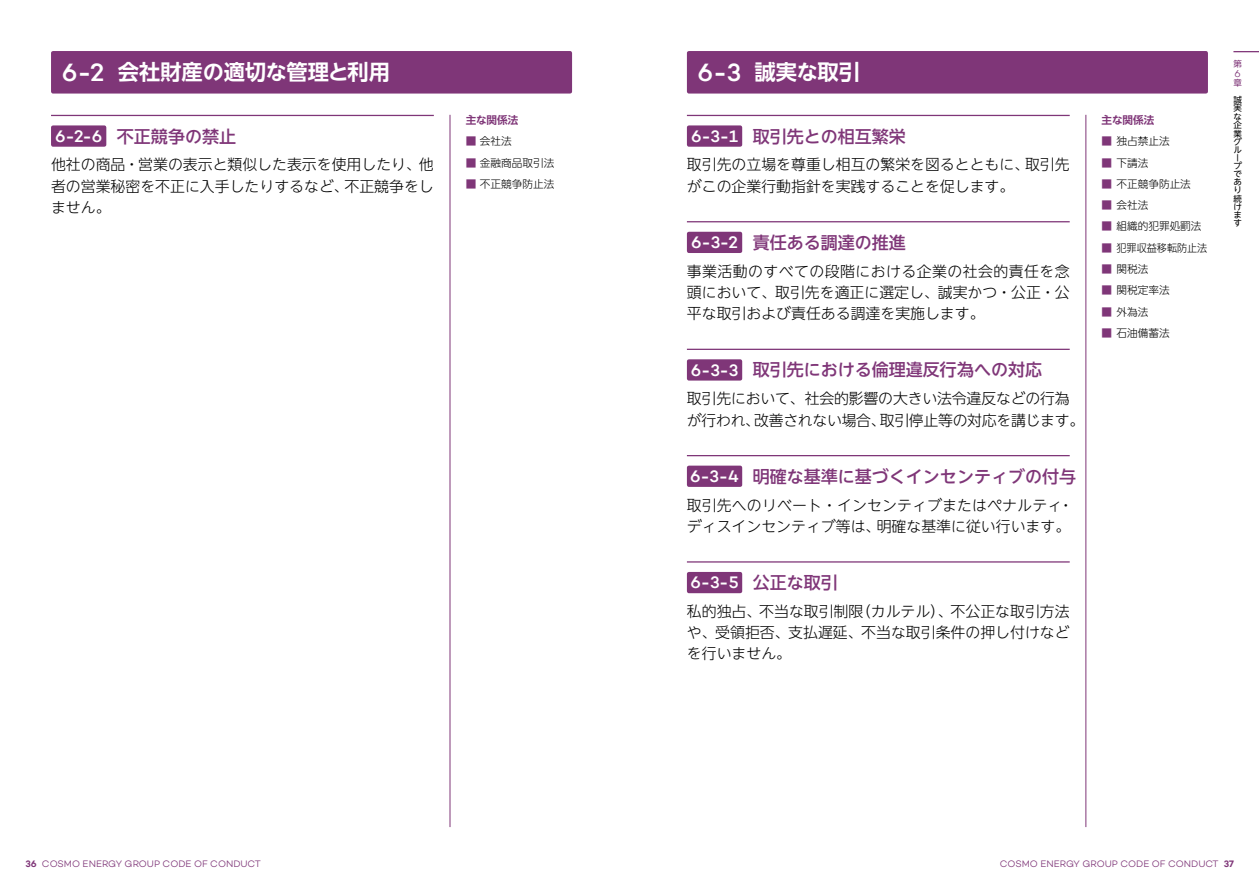
<style>
.page{position:relative;width:1259px;height:893px;background:#fff}
.page>*{position:absolute;margin:0;border:0;box-sizing:border-box;transform-origin:0 0}
.t1{font:700 21.3px "UD Shin Go NT Pro De";letter-spacing:-.005em;color:#fff}
.t2{font:500 16.95px "UD Shin Go NT Pro";color:#7f3678}
.t3{font:500 16.95px "Campton";color:#fff}
.t4{font:300 14.85px/21.3px "UD Shin Go NT Pro";color:#000;text-align:justify}
.t5{font:300 10.65px "UD Shin Go NT Pro";color:#000}
.t6{font:700 10.65px "UD Shin Go NT Pro De";letter-spacing:-.01em;color:#7f3678}
.t7{font:300 10.65px "UD Shin Go NT Pro";color:#000;scale:.95 1}
.t8{font:300 10.2px "Campton";color:#7f3678}
.t9{font:300 9.6px "Campton";color:#7f3678}
.t10{font:8.55px/8.2px "UD Shin Go NT Pro";color:#000}
.t11{font:8.55px/16.8px "UD Shin Go NT Pro";color:#7f3678}
.s1{font-family:"Campton";font-weight:500;font-size:25.5px}
.s2{color:#000}
.s3{color:#7f3678}
.s4{font-weight:600}
</style>
<div class="page">
<hr style="left:51px;top:115px;width:383px;height:1px;background:#7f3678">
<hr style="left:687px;top:115px;width:382px;height:1px;background:#7f3678">
<hr style="left:687px;top:221px;width:382px;height:1px;background:#7f3678">
<hr style="left:687px;top:349px;width:382px;height:1px;background:#7f3678">
<hr style="left:687px;top:455px;width:382px;height:1px;background:#7f3678">
<hr style="left:687px;top:561px;width:382px;height:2px;background:#7f3678">
<hr style="left:450px;top:115px;width:1px;height:712px;background:#7f3678">
<hr style="left:1085px;top:115px;width:1px;height:712px;background:#7f3678">
<div style="left:51px;top:51px;width:521px;height:43px;background:#7f3678;border-radius:2px"></div>
<div style="left:687px;top:51px;width:521px;height:43px;background:#7f3678;border-radius:2px"></div>
<svg style="left:1233px;top:51px;width:26px;height:1px"></svg>
<div style="left:51px;top:125px;width:55px;height:22px;background:#7f3678;border-radius:2px"></div>
<div style="left:687px;top:125px;width:55px;height:22px;background:#7f3678;border-radius:2px"></div>
<div style="left:687px;top:232px;width:55px;height:21px;background:#7f3678;border-radius:2px"></div>
<div style="left:687px;top:359px;width:55px;height:22px;background:#7f3678;border-radius:2px"></div>
<div style="left:687px;top:466px;width:55px;height:21px;background:#7f3678;border-radius:2px"></div>
<div style="left:687px;top:572px;width:55px;height:21px;background:#7f3678;border-radius:2px"></div>
<p class="t1" style="left:62px;top:55px;width:330px"><span class="s1">6-2</span> 会社財産の適切な管理と利用</p>
<p class="t1" style="left:697px;top:55px;width:164px"><span class="s1">6-3</span> 誠実な取引</p>
<p class="t11" style="left:1233px;top:55px;width:10px">第</p>
<p class="t8" style="left:1234px;top:67px;width:8px">6</p>
<p class="t11" style="left:1233px;top:74px;width:10px">章<span class="s2">誠</span></p>
<p class="t10" style="left:1233px;top:104px;width:10px">実な企業グループであり続けます</p>
<p class="t6" style="left:466px;top:111px;width:54px">主な関係法</p>
<p class="t5" style="left:466px;top:133px;width:48px"><span class="s3">■</span> 会社法</p>
<p class="t5" style="left:466px;top:154px;width:90px"><span class="s3">■</span> 金融商品取引法</p>
<p class="t5" style="left:466px;top:175px;width:90px"><span class="s3">■</span> 不正競争防止法</p>
<p class="t6" style="left:1101px;top:111px;width:54px">主な関係法</p>
<p class="t5" style="left:1101px;top:133px;width:70px"><span class="s3">■</span> 独占禁止法</p>
<p class="t5" style="left:1101px;top:154px;width:48px"><span class="s3">■</span> 下請法</p>
<p class="t5" style="left:1101px;top:175px;width:91px"><span class="s3">■</span> 不正競争防止法</p>
<p class="t5" style="left:1101px;top:197px;width:48px"><span class="s3">■</span> 会社法</p>
<p class="t5" style="left:1101px;top:218px;width:101px"><span class="s3">■</span> 組織的犯罪処罰法</p>
<p class="t7" style="left:1101px;top:239px;width:113px"><span class="s3">■</span> 犯罪収益移転防止法</p>
<p class="t5" style="left:1101px;top:260px;width:48px"><span class="s3">■</span> 関税法</p>
<p class="t5" style="left:1101px;top:282px;width:70px"><span class="s3">■</span> 関税定率法</p>
<p class="t5" style="left:1101px;top:303px;width:48px"><span class="s3">■</span> 外為法</p>
<p class="t5" style="left:1101px;top:324px;width:70px"><span class="s3">■</span> 石油備蓄法</p>
<p class="t2" style="left:753px;top:122px;width:155px">取引先との相互繁栄</p>
<p class="t2" style="left:117px;top:122px;width:121px">不正競争の禁止</p>
<p class="t3" style="left:55px;top:125px;width:49px">6-2-6</p>
<p class="t3" style="left:691px;top:125px;width:49px">6-3-1</p>
<p class="t4" style="left:51px;top:154px;width:384px">他社の商品・営業の表示と類似した表示を使用したり、他者の営業秘密を不正に入手したりするなど、不正競争をしません。</p>
<p class="t4" style="left:687px;top:154px;width:384px">取引先の立場を尊重し相互の繁栄を図るとともに、取引先がこの企業行動指針を実践することを促します。</p>
<p class="t2" style="left:753px;top:229px;width:155px">責任ある調達の推進</p>
<p class="t3" style="left:691px;top:232px;width:48px">6-3-2</p>
<p class="t4" style="left:687px;top:260px;width:384px">事業活動のすべての段階における企業の社会的責任を念頭において、取引先を適正に選定し、誠実かつ・公正・公平な取引および責任ある調達を実施します。</p>
<p class="t3" style="left:691px;top:359px;width:49px">6-3-3</p>
<p class="t2" style="left:753px;top:356px;width:291px">取引先における倫理違反行為への対応</p>
<p class="t4" style="left:687px;top:387px;width:399px">取引先において、社会的影響の大きい法令違反などの行為が行われ、改善されない場合、取引停止等の対応を講じます。</p>
<p class="t3" style="left:690px;top:466px;width:51px">6-3-4</p>
<p class="t2" style="left:753px;top:462px;width:325px">明確な基準に基づくインセンティブの付与</p>
<p class="t4" style="left:687px;top:494px;width:388px">取引先へのリベート・インセンティブまたはペナルティ・ディスインセンティブ等は、明確な基準に従い行います。</p>
<p class="t3" style="left:690px;top:572px;width:50px">6-3-5</p>
<p class="t2" style="left:753px;top:569px;width:87px">公正な取引</p>
<p class="t4" style="left:687px;top:600px;width:384px">私的独占、不当な取引制限（カルテル）、不公正な取引方法や、受領拒否、支払遅延、不当な取引条件の押し付けなどを行いません。</p>
<p class="t9" style="left:26px;top:858px;width:237px"><span class="s4">36</span> COSMO ENERGY GROUP CODE OF CONDUCT</p>
<p class="t9" style="left:999px;top:858px;width:236px">COSMO ENERGY GROUP CODE OF CONDUCT <span class="s4">37</span></p>
</div>
